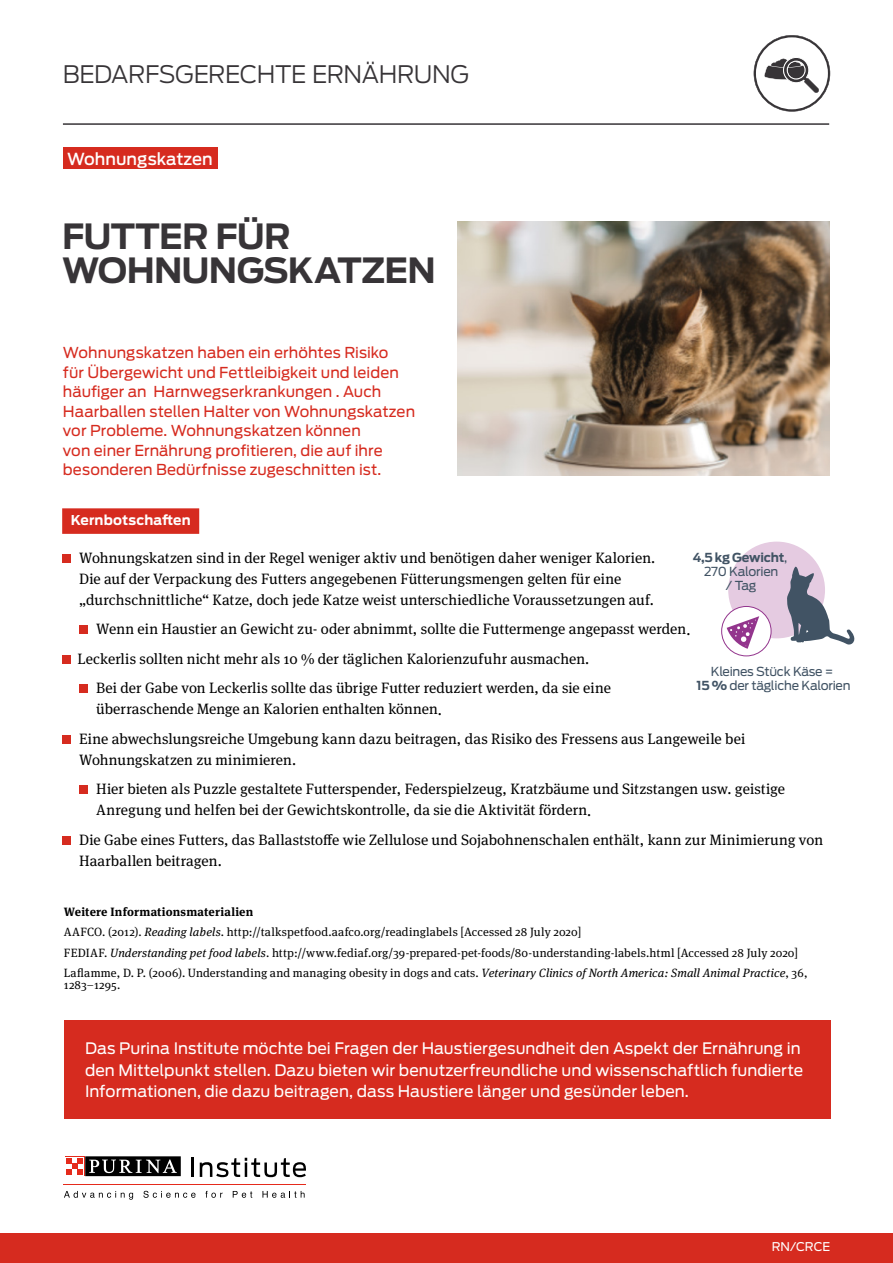
<style>
.page{position:relative;width:893px;height:1263px;background:#fff}
.page>*{position:absolute;margin:0;border:0;box-sizing:border-box;transform-origin:0 0}
.t1{font:700 34.5px/34.5px "Antenna";letter-spacing:-.025em;color:#373437}
.t2{font:300 24px "Antenna";letter-spacing:-.015em;color:#373437}
.t3{font:500 16.5px "Antenna";color:#fff}
.t4{font:15.75px/21.8px "Antenna";color:#fff}
.t5{font:15px/29.5px "Meta Serif Pro";letter-spacing:.005em;color:#000}
.t6{font:15px/19.5px "Antenna";letter-spacing:.005em;color:#d62b1f}
.t7{font:700 13.5px "Antenna";letter-spacing:.01em;color:#fff}
.t8{font:12.3px/14.1px "Antenna";letter-spacing:-.02em;color:#415364;text-align:center}
.t9{font:12px/20.5px "Meta Serif Pro";letter-spacing:.015em;color:#000}
.t10{font:12px "Antenna";letter-spacing:-.005em;color:#fff}
.s1{font-weight:700}
.s2{font-style:italic}
</style>
<div class="page">
<div style="left:64px;top:1020px;width:766px;height:99px;background:#d62b1f"></div>
<div style="left:0;top:1233px;width:893px;height:30px;background:#d62b1f"></div>
<hr style="left:64px;top:1184px;width:242px;height:1px;background:#e52a1b">
<svg style="left:192px;top:1158px;width:2px;height:19px"></svg>
<svg style="left:200px;top:1158px;width:106px;height:19px"></svg>
<svg style="left:64px;top:1191px;width:69px;height:9px"></svg>
<svg style="left:143px;top:1191px;width:53px;height:7px"></svg>
<svg style="left:205px;top:1191px;width:18px;height:7px"></svg>
<svg style="left:233px;top:1191px;width:19px;height:7px"></svg>
<svg style="left:262px;top:1191px;width:43px;height:7px"></svg>
<svg style="left:85px;top:1176px;width:96px;height:1px"></svg>
<svg style="left:65px;top:1156px;width:20px;height:20px"></svg>
<div style="left:85px;top:1156px;width:96px;height:20px;background:#000"></div>
<svg style="left:89px;top:1159px;width:88px;height:14px"></svg>
<div style="left:65px;top:1157px;width:19px;height:18px;background:#fff"></div>
<svg style="left:66px;top:1158px;width:17px;height:17px"></svg>
<img style="left:458px;top:221px;width:371px;height:254px">
<div style="left:63px;top:147px;width:155px;height:22px;background:#d62b1f"></div>
<div style="left:62px;top:508px;width:137px;height:26px;background:#d62b1f"></div>
<div style="left:62px;top:554px;width:9px;height:9px;background:#d62b1f"></div>
<div style="left:79px;top:626px;width:9px;height:8px;background:#d62b1f"></div>
<div style="left:62px;top:655px;width:9px;height:9px;background:#d62b1f"></div>
<div style="left:79px;top:685px;width:9px;height:8px;background:#d62b1f"></div>
<div style="left:62px;top:735px;width:9px;height:9px;background:#d62b1f"></div>
<div style="left:79px;top:786px;width:9px;height:8px;background:#d62b1f"></div>
<div style="left:62px;top:836px;width:9px;height:9px;background:#d62b1f"></div>
<hr style="left:63px;top:123px;width:766px;height:2px;background:#373437">
<svg style="left:754px;top:35px;width:76px;height:77px"></svg>
<div style="left:721px;top:606px;width:50px;height:50px;border:1px solid #93358d;border-radius:50%"></div>
<svg style="left:727px;top:541px;width:128px;height:108px"></svg>
<h2 class="t2" style="left:63px;top:58px;width:408px">BEDARFSGERECHTE ERNÄHRUNG</h2>
<p class="t3" style="left:67px;top:148px;width:147px">Wohnungskatzen</p>
<h1 class="t1" style="left:62px;top:219px;width:375px">FUTTER FÜR<br>WOHNUNGSKATZEN</h1>
<p class="t6" style="left:63px;top:343px;width:354px">Wohnungskatzen haben ein erhöhtes Risiko<br>für Übergewicht und Fettleibigkeit und leiden häufiger an Harnwegserkrankungen . Auch Haarballen stellen Halter von Wohnungskatzen vor Probleme. Wohnungskatzen können<br>von einer Ernährung profitieren, die auf ihre besonderen Bedürfnisse zugeschnitten ist.</p>
<p class="t7" style="left:71px;top:511px;width:122px">Kernbotschaften</p>
<p class="t5" style="left:79px;top:546px;width:577px;line-height:21px">Wohnungskatzen sind in der Regel weniger aktiv und benötigen daher weniger Kalorien.<br>Die auf der Verpackung des Futters angegebenen Fütterungsmengen gelten für eine „durchschnittliche“ Katze, doch jede Katze weist unterschiedliche Voraussetzungen auf.</p>
<p class="t5" style="left:96px;top:613px;width:596px">Wenn ein Haustier an Gewicht zu- oder abnimmt, sollte die Futtermenge angepasst werden.</p>
<p class="t5" style="left:77px;top:643px;width:513px">Leckerlis sollten nicht mehr als 10 % der täglichen Kalorienzufuhr ausmachen.</p>
<p class="t5" style="left:96px;top:672px;width:516px">Bei der Gabe von Leckerlis sollte das übrige Futter reduziert werden, da sie eine</p>
<p class="t5" style="left:79px;top:693px;width:668px;text-indent:17px">überraschende Menge an Kalorien enthalten können.<br>Eine abwechslungsreiche Umgebung kann dazu beitragen, das Risiko des Fressens aus Langeweile bei</p>
<p class="t5" style="left:96px;top:744px;width:690px;text-indent:-17px">Wohnungskatzen zu minimieren.<br>Hier bieten als Puzzle gestaltete Futterspender, Federspielzeug, Kratzbäume und Sitzstangen usw. geistige</p>
<p class="t5" style="left:79px;top:794px;width:745px;text-indent:17px">Anregung und helfen bei der Gewichtskontrolle, da sie die Aktivität fördern.<br>Die Gabe eines Futters, das Ballaststoffe wie Zellulose und Sojabohnenschalen enthält, kann zur Minimierung von</p>
<p class="t5" style="left:79px;top:845px;width:144px">Haarballen beitragen.</p>
<p class="t9" style="left:64px;top:901px;width:745px"><span class="s1">Weitere Informationsmaterialien<br></span>AAFCO. (2012). <span class="s2">Reading labels</span>. http://talkspetfood.aafco.org/readinglabels [Accessed 28 July 2020]<br>FEDIAF. <span class="s2">Understanding pet food labels</span>. http://www.fediaf.org/39-prepared-pet-foods/80-understanding-labels.html [Accessed 28 July 2020] Laflamme, D. P. (2006). Understanding and managing obesity in dogs and cats. <span class="s2">Veterinary Clinics of North America: Small Animal Practice</span>, 36,</p>
<p class="t9" style="left:64px;top:974px;width:58px">1283–1295.</p>
<p class="t8" style="left:693px;top:550px;width:96px"><span class="s1">4,5 kg Gewicht</span>,<br>270 Kalorien<br>/ Tag</p>
<p class="t8" style="left:696px;top:664px;width:156px">Kleines Stück Käse =<br><span class="s1">15 %</span> der tägliche Kalorien</p>
<p class="t4" style="left:85px;top:1037px;width:720px">Das Purina Institute möchte bei Fragen der Haustiergesundheit den Aspekt der Ernährung in den Mittelpunkt stellen. Dazu bieten wir benutzerfreundliche und wissenschaftlich fundierte<br>Informationen, die dazu beitragen, dass Haustiere länger und gesünder leben.</p>
<p class="t10" style="left:772px;top:1239px;width:60px">RN/CRCE</p>
</div>
